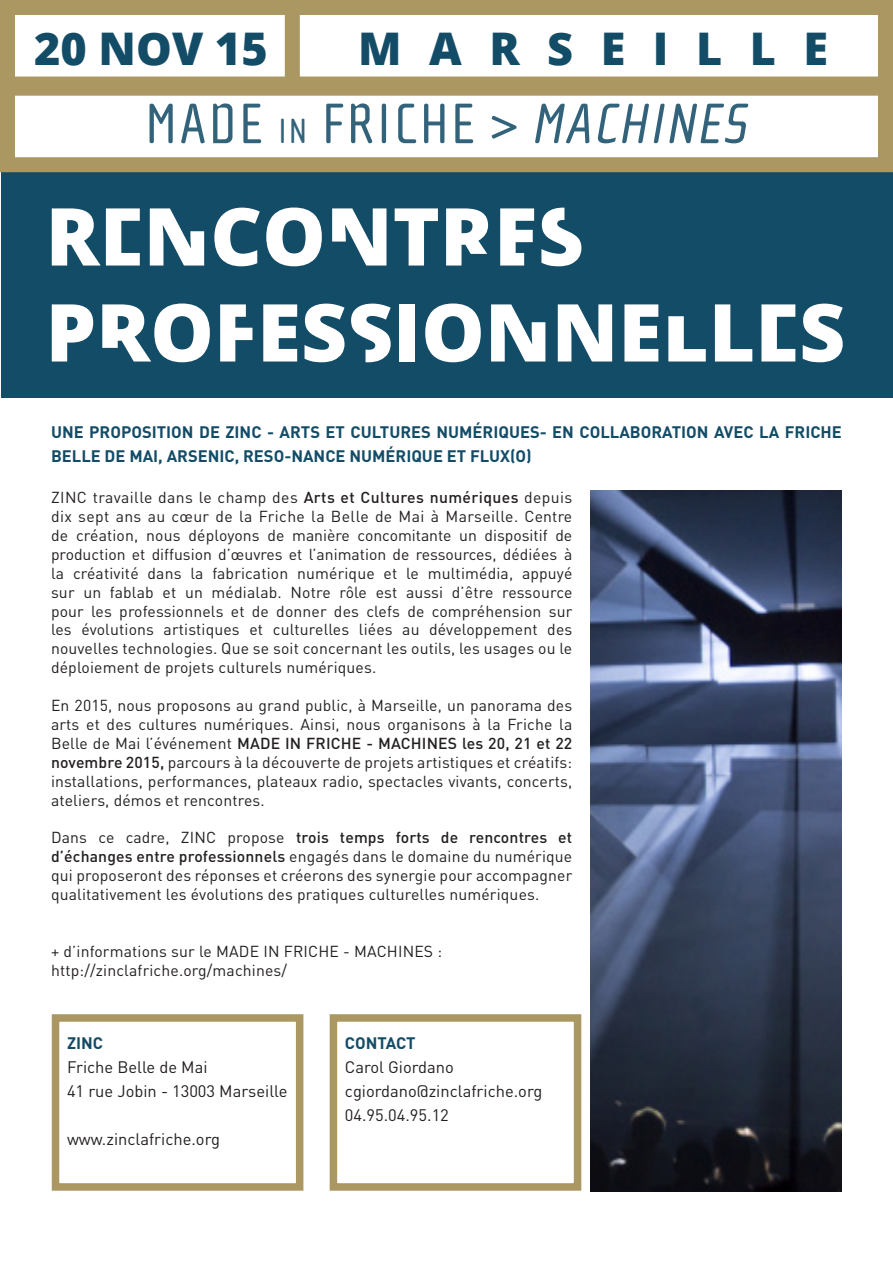
<style>
.page{position:relative;width:893px;height:1263px;background:#fff}
.page>*{position:absolute;margin:0;border:0;box-sizing:border-box;transform-origin:0 0}
.t1{font:58.5px "Cholla Sans";letter-spacing:.035em;color:#134c67}
.t2{font:800 45px "Open Sans";letter-spacing:.61em;color:#134c67}
.bloc_texte{font:700 16.5px/24px "DIN";color:#134c67}
.bloc_texte-2{font:16.5px "DIN";color:#231f20}
.t3{font:15.75px/18.9px "DIN";letter-spacing:.01em;color:#231f20;text-align:justify}
.s1{font-size:36px}
.s2{font-style:italic}
.s3{font-weight:500}
</style>
<div class="page">
<div style="left:0;top:0;width:893px;height:96px;border:15px solid #ab9762"></div>
<div style="left:285px;top:9px;width:15px;height:76px;background:#ab9762"></div>
<div style="left:1px;top:172px;width:891px;height:226px;background:#134c67"></div>
<svg style="left:214px;top:208px;width:46px;height:58px"></svg>
<svg style="left:266px;top:208px;width:56px;height:58px"></svg>
<svg style="left:395px;top:208px;width:43px;height:58px"></svg>
<svg style="left:52px;top:304px;width:41px;height:57px"></svg>
<svg style="left:263px;top:304px;width:34px;height:57px"></svg>
<svg style="left:305px;top:304px;width:39px;height:58px"></svg>
<div style="left:399px;top:304px;width:16px;height:57px;background:#fff"></div>
<svg style="left:425px;top:303px;width:56px;height:59px"></svg>
<svg style="left:558px;top:304px;width:54px;height:57px"></svg>
<svg style="left:624px;top:304px;width:34px;height:57px"></svg>
<svg style="left:715px;top:304px;width:37px;height:57px"></svg>
<svg style="left:803px;top:304px;width:40px;height:58px"></svg>
<svg style="left:52px;top:208px;width:88px;height:58px"></svg>
<svg style="left:150px;top:208px;width:54px;height:58px"></svg>
<svg style="left:332px;top:208px;width:54px;height:58px"></svg>
<svg style="left:446px;top:208px;width:42px;height:58px"></svg>
<svg style="left:500px;top:208px;width:34px;height:58px"></svg>
<svg style="left:541px;top:208px;width:40px;height:58px"></svg>
<svg style="left:102px;top:303px;width:108px;height:59px"></svg>
<svg style="left:220px;top:304px;width:32px;height:57px"></svg>
<svg style="left:351px;top:304px;width:40px;height:58px"></svg>
<svg style="left:491px;top:304px;width:54px;height:57px"></svg>
<svg style="left:668px;top:316px;width:38px;height:45px"></svg>
<svg style="left:761px;top:304px;width:34px;height:57px"></svg>
<div style="left:52px;top:1014px;width:251px;height:177px;border:8px solid #ab9762"></div>
<div style="left:330px;top:1014px;width:251px;height:177px;border:8px solid #ab9762"></div>
<div style="left:0;top:77px;width:893px;height:95px;border:15px solid #ab9762"></div>
<img style="left:590px;top:490px;width:252px;height:701px">
<p class="t2" style="left:34px;top:14px;width:235px">20 NOV 15</p>
<p class="t2" style="left:358px;top:14px;width:471px">MARSEILLE</p>
<h1 class="t1" style="left:145px;top:92px;width:605px">MADE <span class="s1">IN</span> FRICHE &gt; <span class="s2">MACHINES</span></h1>
<p class="bloc_texte" style="left:51px;top:420px;width:792px">UNE PROPOSITION DE ZINC - ARTS ET CULTURES NUMÉRIQUES- EN COLLABORATION AVEC LA FRICHE<br>BELLE DE MAI, ARSENIC, RESO-NANCE NUMÉRIQUE ET FLUX(O)</p>
<p class="t3" style="left:51px;top:488px;width:523px">ZINC travaille dans le champ des <span class="s3">Arts et Cultures numériques</span> depuis dix sept ans au cœur de la Friche la Belle de Mai à Marseille. Centre de création, nous déployons de manière concomitante un dispositif de production et diffusion d’œuvres et l’animation de ressources, dédiées à la créativité dans la fabrication numérique et le multimédia, appuyé sur un fablab et un médialab. Notre rôle est aussi d’être ressource pour les professionnels et de donner des clefs de compréhension sur les évolutions artistiques et culturelles liées au développement des nouvelles technologies. Que se soit concernant les outils, les usages ou le déploiement de projets culturels numériques.</p>
<p class="t3" style="left:51px;top:696px;width:523px">En 2015, nous proposons au grand public, à Marseille, un panorama des arts et des cultures numériques. Ainsi, nous organisons à la Friche la Belle de Mai l’événement <span class="s3">MADE IN FRICHE - MACHINES les 20, 21 et 22 novembre 2015,</span> parcours à la découverte de projets artistiques et créatifs: installations, performances, plateaux radio, spectacles vivants, concerts, ateliers, démos et rencontres.</p>
<p class="t3" style="left:51px;top:828px;width:523px">Dans ce cadre, ZINC propose <span class="s3">trois temps forts de rencontres et d’échanges entre professionnels</span> engagés dans le domaine du numérique qui proposeront des réponses et créerons des synergie pour accompagner qualitativement les évolutions des pratiques culturelles numériques.</p>
<p class="t3" style="left:51px;top:941px;width:393px">+ d’informations sur le MADE IN FRICHE - MACHINES :</p>
<p class="t3" style="left:51px;top:960px;width:238px">http://zinclafriche.org/machines/</p>
<p class="bloc_texte" style="left:67px;top:1030px;width:38px">ZINC</p>
<p class="bloc_texte-2" style="left:67px;top:1057px;width:142px">Friche Belle de Mai</p>
<p class="bloc_texte-2" style="left:67px;top:1081px;width:222px">41 rue Jobin - 13003 Marseille</p>
<p class="bloc_texte-2" style="left:67px;top:1129px;width:155px">www.zinclafriche.org</p>
<p class="bloc_texte" style="left:345px;top:1030px;width:72px">CONTACT</p>
<p class="bloc_texte-2" style="left:345px;top:1057px;width:111px">Carol Giordano</p>
<p class="bloc_texte-2" style="left:345px;top:1081px;width:199px">cgiordano@zinclafriche.org</p>
<p class="bloc_texte-2" style="left:345px;top:1105px;width:105px">04.95.04.95.12</p>
</div>
